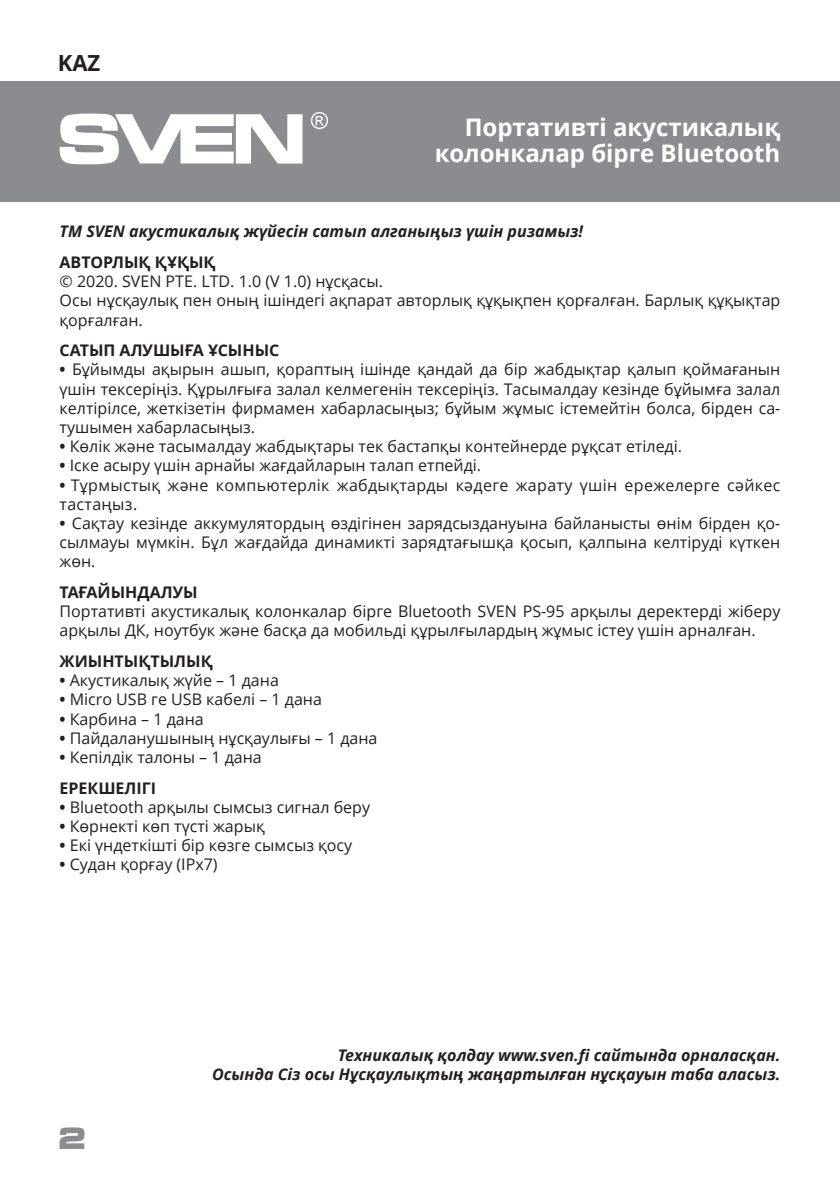
<style>
.page{position:relative;width:840px;height:1191px;background:#fff}
.page>*{position:absolute;margin:0;border:0;box-sizing:border-box;transform-origin:0 0}
.t1{font:700 30px "Micra";color:#8a8c8f}
.t2{font:700 24.2px/26px "Open Sans";color:#fff;text-align:right}
.t3{font:700 22.2px "Open Sans";color:#231f20}
.t4{font:16px/19.2px "Open Sans";color:#231f20}
.t5{font:italic 700 16px/19px "Open Sans";color:#231f20;text-align:right}
.t6{font:16px/19.2px "Open Sans";letter-spacing:.02em;color:#231f20}
.t7{font:700 16px "Open Sans";color:#231f20}
.s1{font-weight:700}
</style>
<div class="page">
<div style="left:0;top:81px;width:839px;height:121px;background:#8a8c8f"></div>
<svg style="left:60px;top:114px;width:242px;height:50px"></svg>
<svg style="left:311px;top:112px;width:17px;height:17px"></svg>
<h3 class="t3" style="left:58px;top:47px;width:44px">KAZ</h3>
<h2 class="t2" style="left:434px;top:114px;width:347px">Портативті aкустикалық колонкалар бірге Bluetooth</h2>
<p class="t5" style="left:60px;top:222px;width:525px">ТМ SVEN акустикалық жүйесiн сатып алганыңыз үшiн ризамыз!</p>
<p class="t7" style="left:60px;top:251px;width:157px">АВТОРЛЫҚ ҚҰҚЫҚ</p>
<p class="t4" style="left:60px;top:271px;width:722px">© 2020. SVEN PTE. LTD. 1.0 (V 1.0) нұсқасы.<br>Осы нұсқаулық пен оның ішіндегі ақпарат авторлық құқықпен қорғалған. Барлық құқықтар қорғалған.</p>
<p class="t7" style="left:60px;top:339px;width:221px">САТЫП АЛУШЫҒА ҰСЫНЫС</p>
<p class="t4" style="left:60px;top:359px;width:722px;text-align:justify"><span class="s1">•</span> Бұйымды ақырын ашып, қораптың ішінде қандай да бір жабдықтар қалып қоймағанын үшін тексеріңіз. Құрылғыға залал келмегенін тексеріңіз. Тасымалдау кезінде бұйымға залал келтірілсе, жеткізетін фирмамен хабарласыңыз; бұйым жұмыс істемейтін болса, бірден са&shy;тушымен хабарласыңыз.</p>
<p class="t4" style="left:60px;top:436px;width:623px"><span class="s1">•</span> Көлік және тасымалдау жабдықтары тек бастапқы контейнерде рұқсат етіледі.</p>
<p class="t4" style="left:60px;top:455px;width:423px"><span class="s1">•</span> Іске асыру үшін арнайы жағдайларын талап етпейді.</p>
<p class="t6" style="left:60px;top:475px;width:722px"><span class="s1">•</span> Тұрмыстық және компьютерлік жабдықтарды кәдеге жарату үшін ережелерге сәйкес тастаңыз.</p>
<p class="t4" style="left:60px;top:513px;width:722px;text-align:justify"><span class="s1">•</span> Сақтау кезінде аккумулятордың өздігінен зарядсыздануына байланысты өнім бірден қо&shy;сылмауы мүмкін. Бұл жағдайда динамикті зарядтағышқа қосып, қалпына келтіруді күткен жөн.</p>
<p class="t7" style="left:60px;top:581px;width:139px">ТАҒАЙЫНДАЛУЫ</p>
<p class="t4" style="left:60px;top:601px;width:722px">Портативті aкустикалық колонкалар бірге Bluetooth SVEN PS-95 арқылы деректерді жіберу арқылы ДК, ноутбук және басқа да мобильді құрылғылардың жұмыс істеу үшін арналған.</p>
<p class="t7" style="left:60px;top:650px;width:155px">ЖИЫНТЫҚТЫЛЫҚ</p>
<p class="t4" style="left:60px;top:670px;width:221px"><span class="s1">•</span> Акустикалық жүйе – 1 дана</p>
<p class="t4" style="left:60px;top:689px;width:264px"><span class="s1">•</span> Micro USB ге USB кабелі – 1 дана</p>
<p class="t4" style="left:60px;top:708px;width:146px"><span class="s1">•</span> Карбина – 1 дана</p>
<p class="t4" style="left:60px;top:728px;width:319px"><span class="s1">•</span> Пайдаланушының нұсқаулығы – 1 дана</p>
<p class="t4" style="left:60px;top:741px;width:204px;line-height:30.6px"><span class="s1">•</span> Кепілдік талоны – 1 дана<br><span class="s1">ЕРЕКШЕЛІГІ</span></p>
<p class="t4" style="left:60px;top:797px;width:312px"><span class="s1">•</span> Bluetooth арқылы сымсыз сигнал беру</p>
<p class="t4" style="left:60px;top:816px;width:206px"><span class="s1">•</span> Көрнекті көп түсті жарық</p>
<p class="t4" style="left:60px;top:835px;width:294px"><span class="s1">•</span> Екі үндеткішті бір көзге сымсыз қосу</p>
<p class="t4" style="left:60px;top:854px;width:159px"><span class="s1">•</span> Судан қорғау (IPx7)</p>
<h1 class="t1" style="left:57px;top:1122px;width:32px">2</h1>
<p class="t5" style="left:212px;top:1045px;width:569px">Техникалық қолдау www.sven.fi сайтында орналасқан.<br>Осында Сіз осы Нұсқаулықтың жаңартылған нұсқауын таба аласыз.</p>
</div>
